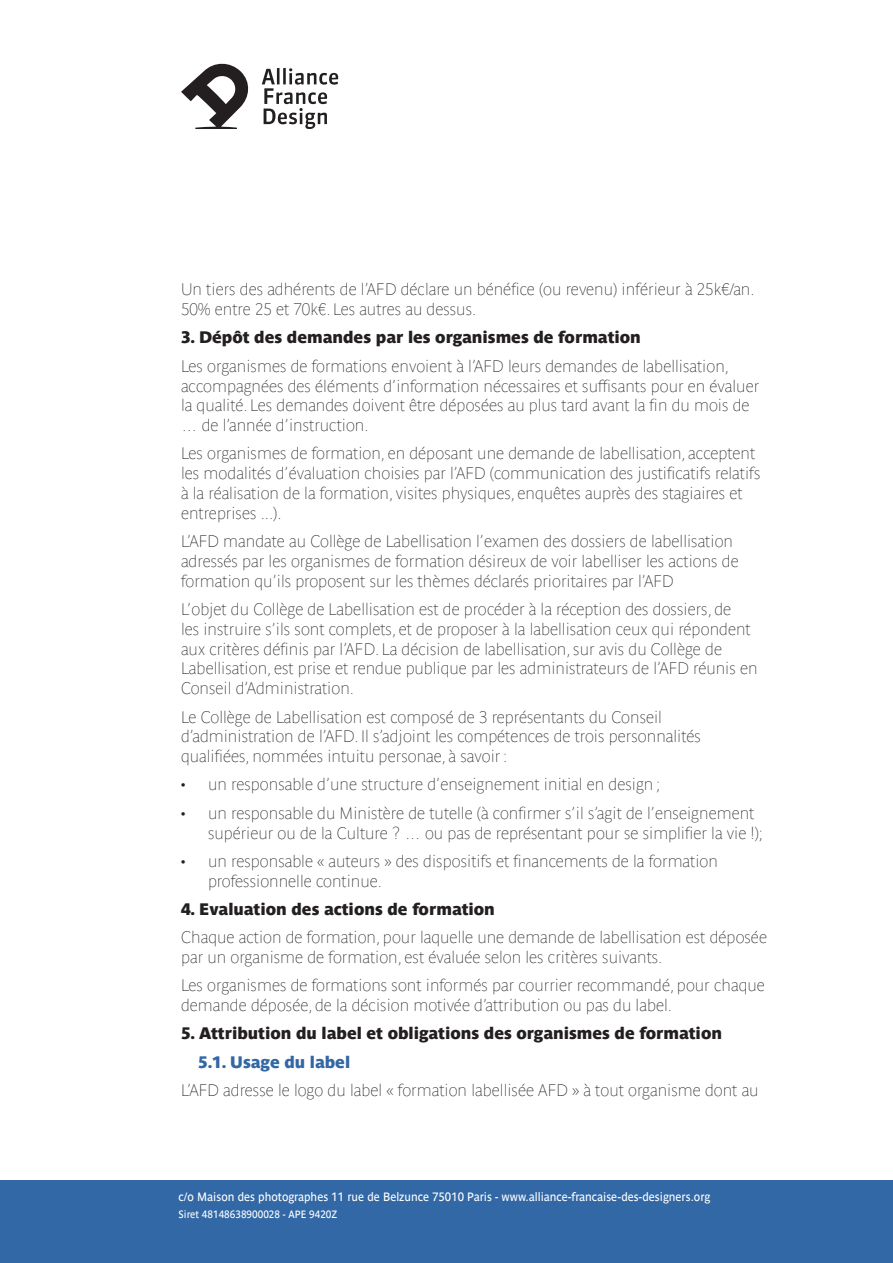
<style>
.page{position:relative;width:893px;height:1263px;background:#fff}
.page>*{position:absolute;margin:0;border:0;box-sizing:border-box;transform-origin:0 0}
.t1{font:16.5px/19.8px "Parisine Std Clair";color:#231f20}
.t2{font:16.5px "Parisine Std Sombre";color:#231f20}
.t3{font:16.5px "Parisine Std Sombre";color:#3268a5}
.t4{font:12px "Parisine Std";color:#fff;scale:.95 1}
.t5{font:10.5px "Parisine Std";color:#fff;scale:.95 1}
</style>
<div class="page">
<svg style="left:181px;top:63px;width:68px;height:66px"></svg>
<svg style="left:262px;top:68px;width:76px;height:61px"></svg>
<div style="left:0;top:1180px;width:893px;height:83px;background:#3268a5"></div>
<p class="t1" style="left:181px;top:280px;width:575px">Un tiers des adhérents de l’AFD déclare un bénéfice (ou revenu) inférieur à 25k€/an.<br>50% entre 25 et 70k€. Les autres au dessus.</p>
<p class="t2" style="left:181px;top:328px;width:461px">3. Dépôt des demandes par les organismes de formation</p>
<p class="t1" style="left:181px;top:356px;width:580px">Les organismes de formations envoient à l’AFD leurs demandes de labellisation, accompagnées des éléments d’information nécessaires et suffisants pour en évaluer la qualité. Les demandes doivent être déposées au plus tard avant la fin du mois de … de l’année d’instruction.</p>
<p class="t1" style="left:181px;top:444px;width:581px">Les organismes de formation, en déposant une demande de labellisation, acceptent les modalités d’évaluation choisies par l’AFD (communication des justificatifs relatifs à la réalisation de la formation, visites physiques, enquêtes auprès des stagiaires et entreprises ...).</p>
<p class="t1" style="left:181px;top:531px;width:559px">L’AFD mandate au Collège de Labellisation l’examen des dossiers de labellisation adressés par les organismes de formation désireux de voir labelliser les actions de formation qu’ils proposent sur les thèmes déclarés prioritaires par l’AFD</p>
<p class="t1" style="left:181px;top:599px;width:578px">L’objet du Collège de Labellisation est de procéder à la réception des dossiers, de<br>les instruire s’ils sont complets, et de proposer à la labellisation ceux qui répondent aux critères définis par l’AFD. La décision de labellisation, sur avis du Collège de Labellisation, est prise et rendue publique par les administrateurs de l’AFD réunis en Conseil d’Administration.</p>
<p class="t1" style="left:181px;top:707px;width:521px">Le Collège de Labellisation est composé de 3 représentants du Conseil d’administration de l’AFD. Il s’adjoint les compétences de trois personnalités qualifiées, nommées intuitu personae, à savoir :</p>
<p class="t1" style="left:181px;top:775px;width:481px">• un responsable d’une structure d’enseignement initial en design ;</p>
<p class="t1" style="left:208px;top:803px;width:557px;text-indent:-27px">• un responsable du Ministère de tutelle (à confirmer s’il s’agit de l’enseignement supérieur ou de la Culture ? … ou pas de représentant pour se simplifier la vie !);</p>
<p class="t1" style="left:208px;top:851px;width:511px;text-indent:-27px">• un responsable « auteurs » des dispositifs et financements de la formation professionnelle continue.</p>
<p class="t2" style="left:181px;top:899px;width:315px">4. Evaluation des actions de formation</p>
<p class="t1" style="left:181px;top:927px;width:587px">Chaque action de formation, pour laquelle une demande de labellisation est déposée par un organisme de formation, est évaluée selon les critères suivants.</p>
<p class="t1" style="left:181px;top:976px;width:585px">Les organismes de formations sont informés par courrier recommandé, pour chaque demande déposée, de la décision motivée d’attribution ou pas du label.</p>
<p class="t2" style="left:181px;top:1024px;width:542px">5. Attribution du label et obligations des organismes de formation</p>
<p class="t3" style="left:198px;top:1052px;width:154px">5.1. Usage du label</p>
<p class="t1" style="left:181px;top:1080px;width:579px">L’AFD adresse le logo du label « formation labellisée AFD » à tout organisme dont au</p>
<p class="t4" style="left:179px;top:1189px;width:561px">c/o Maison des photographes 11 rue de Belzunce 75010 Paris - www.alliance-francaise-des-designers.org</p>
<p class="t5" style="left:179px;top:1208px;width:168px">Siret 48148638900028 - APE 9420Z</p>
</div>
